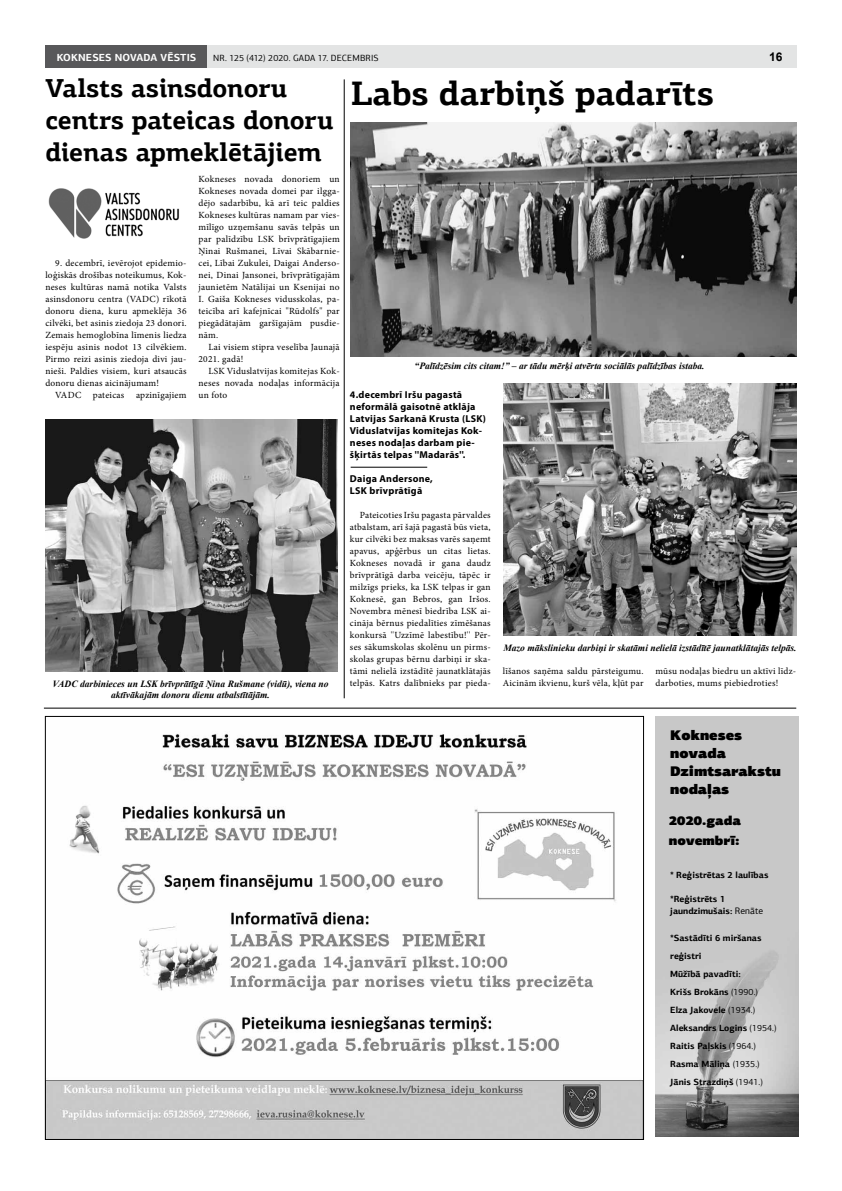
<style>
.page{position:relative;width:842px;height:1191px;background:#fff}
.page>*{position:absolute;margin:0;border:0;box-sizing:border-box;transform-origin:0 0}
.t1{font:700 34px "PF Agora Slab Pro";color:#000}
.t2{font:700 26px/32px "PF Agora Slab Pro";letter-spacing:-.01em;color:#000}
.t3{font:900 14px/18px "PF Agora Sans Pro";color:#000}
.t4{font:900 13px/19.6px "PF Agora Sans Pro";color:#000}
.t5{font:700 12px "Arial";color:#000}
.t6{font:700 10.3px "PF Agora Sans Pro";letter-spacing:.015em;color:#fff}
.t7{font:700 10px/12px "Myriad Pro";letter-spacing:.025em;color:#000}
.t8{font:italic 700 9.5px/11.4px "Times New Roman";color:#000;text-align:center}
.t9{font:9.4px/12px "Minion Pro";letter-spacing:.025em;color:#000;text-align:justify}
.t10{font:700 9px/18px "PF Agora Sans Pro";color:#000}
.t11{font:9px "PF Agora Sans Pro";letter-spacing:.01em;color:#000}
.s1{font-weight:400;font-size:9.4px}
.s2{font-weight:400}
</style>
<div class="page">
<div style="left:45px;top:45px;width:752px;height:23px;background:#e3e4e4"></div>
<div style="left:45px;top:45px;width:162px;height:23px;background:#58585a"></div>
<img style="left:45px;top:419px;width:292px;height:252px">
<img style="left:503px;top:383px;width:294px;height:252px">
<img style="left:351px;top:122px;width:445px;height:234px">
<img style="left:656px;top:716px;width:142px;height:420px">
<img style="left:47px;top:734px;width:595px;height:403px">
<img style="left:48px;top:188px;width:131px;height:51px">
<hr style="left:44px;top:708px;width:752px;height:1px;background:#000">
<hr style="left:344px;top:79px;width:1px;height:619px;background:#000">
<hr style="left:351px;top:467px;width:76px;height:1px;background:#000">
<p class="t6" style="left:57px;top:51px;width:141px">KOKNESES NOVADA VĒSTIS</p>
<p class="t11" style="left:213px;top:53px;width:167px">NR. 125 (412) 2020. GADA 17. DECEMBRIS</p>
<p class="t5" style="left:769px;top:49px;width:15px">16</p>
<h2 class="t2" style="left:45px;top:71px;width:290px">Valsts asinsdonoru centrs pateicas donoru dienas apmeklētājiem</h2>
<h1 class="t1" style="left:351px;top:72px;width:365px">Labs darbiņš padarīts</h1>
<p class="t9" style="left:45px;top:257px;width:143px;text-indent:10px">9. decembrī, ievērojot epidemio&shy;loģiskās drošības noteikumus, Kok&shy;neses kultūras namā notika Valsts asinsdonoru centra (VADC) rīkotā donoru diena, kuru apmeklēja 36 cilvēki, bet asinis ziedoja 23 donori.<br>Zemais hemoglobīna līmenis liedza iespēju asinis nodot 13 cilvēkiem.<br>Pirmo reizi asinis ziedoja divi jau&shy;nieši. Paldies visiem, kuri atsaucās donoru dienas aicinājumam!</p>
<p class="t9" style="left:55px;top:389px;width:133px">VADC pateicas apzinīgajiem</p>
<p class="t9" style="left:199px;top:173px;width:143px">Kokneses novada donoriem un Kokneses novada domei par ilgga&shy;dējo sadarbību, kā arī teic paldies Kokneses kultūras namam par vies&shy;mīlīgo uzņemšanu savās telpās un par palīdzību LSK brīvprātīgajiem Ņinai Rušmanei, Līvai Skābarnie&shy;cei, Lībai Zukulei, Daigai Anderso&shy;nei, Dinai Jansonei, brīvprātīgajām jaunietēm Natālijai un Ksenijai no I. Gaiša Kokneses vidusskolas, pa&shy;teicība arī kafejnīcai "Rūdolfs" par piegādātajām garšīgajām pusdie&shy;nām.</p>
<p class="t9" style="left:199px;top:341px;width:143px;text-indent:10px">Lai visiem stipra veselība Jaunajā<br>2021. gadā!</p>
<p class="t9" style="left:199px;top:365px;width:143px;text-indent:10px">LSK Viduslatvijas komitejas Kok&shy;neses novada nodaļas informācija un foto</p>
<p class="t8" style="left:53px;top:677px;width:277px">VADC darbinieces un LSK brīvprātīgā Ņina Rušmane (vidū), viena no aktīvākajām donoru dienu atbalstītājām.</p>
<p class="t8" style="left:415px;top:359px;width:292px">“Palīdzēsim cits citam!” – ar tādu mērķi atvērta sociālās palīdzības istaba.</p>
<p class="t7" style="left:350px;top:388px;width:138px">4.decembrī Iršu pagastā neformālā gaisotnē atklāja<br>Latvijas Sarkanā Krusta (LSK)<br>Viduslatvijas komitejas Kok&shy;neses nodaļas darbam pie&shy;šķirtās telpas ''Madarās''.</p>
<p class="t7" style="left:350px;top:472px;width:84px">Daiga Andersone,<br>LSK brīvprātīgā</p>
<p class="t9" style="left:350px;top:509px;width:142px;text-indent:10px">Pateicoties Iršu pagasta pārvaldes atbalstam, arī šajā pagastā būs vieta, kur cilvēki bez maksas varēs saņemt apavus, apģērbus un citas lietas.<br>Kokneses novadā ir gana daudz brīvprātīgā darba veicēju, tāpēc ir milzīgs prieks, ka LSK telpas ir gan Koknesē, gan Bebros, gan Iršos.<br>Novembra mēnesī biedrība LSK ai&shy;cināja bērnus piedalīties zīmēšanas konkursā ''Uzzīmē labestību!'' Pēr&shy;ses sākumskolas skolēnu un pirms&shy;skolas grupas bērnu darbiņi ir ska&shy;tāmi nelielā izstādītē jaunatklātajās telpās. Katrs dalībnieks par pieda-</p>
<p class="t8" style="left:503px;top:641px;width:295px">Mazo mākslinieku darbiņi ir skatāmi nelielā izstādītē jaunatklātajās telpās.</p>
<p class="t9" style="left:503px;top:665px;width:142px">līšanos saņēma saldu pārsteigumu.<br>Aicinām ikvienu, kurš vēla, kļūt par</p>
<p class="t9" style="left:655px;top:665px;width:142px">mūsu nodaļas biedru un aktīvi līdz&shy;darboties, mums piebiedroties!</p>
<h3 class="t3" style="left:670px;top:726px;width:112px">Kokneses novada<br>Dzimtsarakstu nodaļas</h3>
<h3 class="t4" style="left:669px;top:811px;width:74px">2020.gada novembrī:</h3>
<p class="t10" style="left:670px;top:865px;width:100px">* Reģistrētas 2 laulības</p>
<p class="t10" style="left:670px;top:892px;width:94px;line-height:12px">*Reģistrēts 1 jaundzimušais: <span class="s1">RENĀTE</span></p>
<p class="t10" style="left:670px;top:928px;width:108px">*Sastādīti 6 miršanas reģistri<br>Mūžībā pavadīti:<br>Krišs Brokāns <span class="s2">(1990.)<br></span>Elza Jakovele <span class="s2">(1934.)<br></span>Aleksandrs Logins <span class="s2">(1954.)<br></span>Raitis Paļskis <span class="s2">(1964.)<br></span>Rasma Māliņa <span class="s2">(1935.)<br></span>Jānis Strazdiņš <span class="s2">(1941.)</span></p>
</div>
